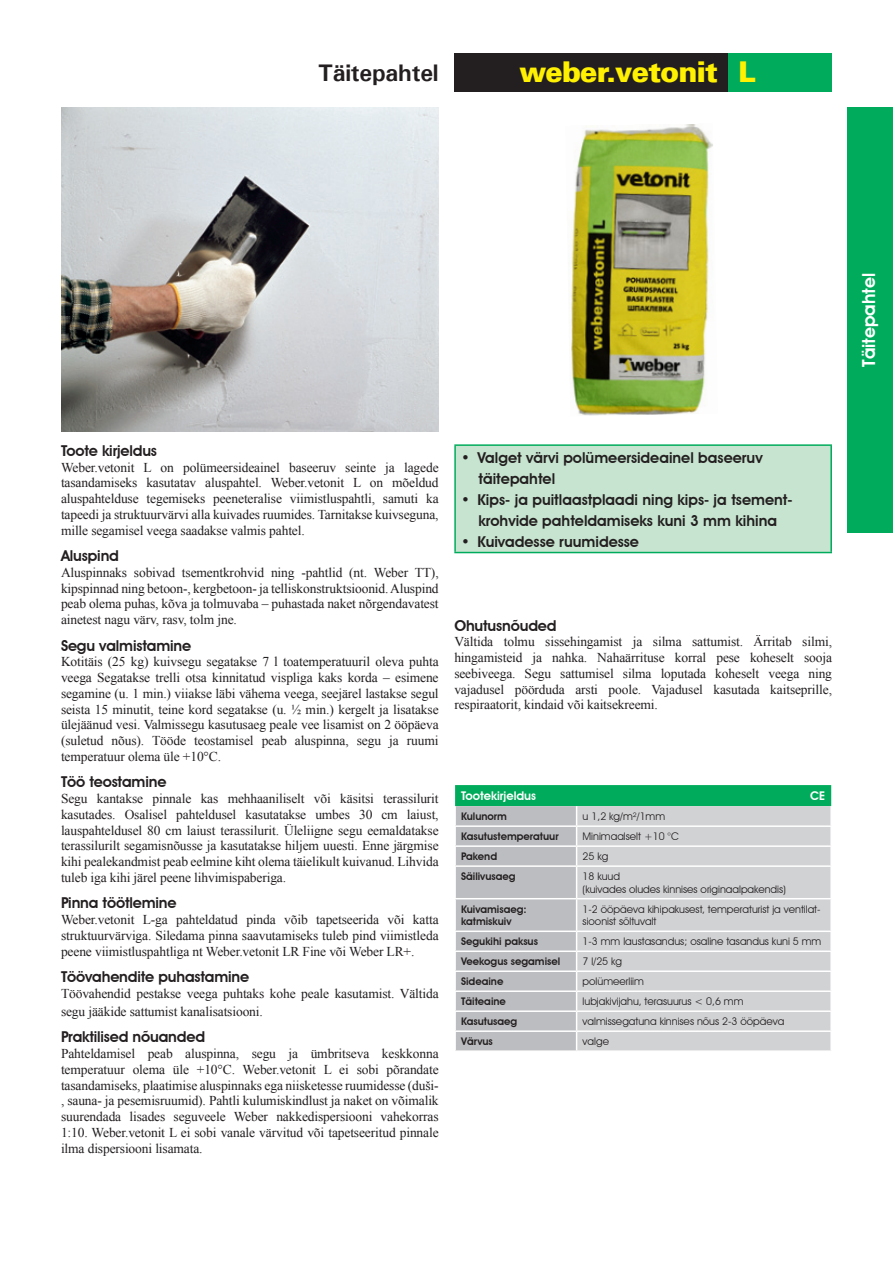
<style>
.page{position:relative;width:893px;height:1263px;background:#fff}
.page>*{position:absolute;margin:0;border:0;box-sizing:border-box;transform-origin:0 0}
.t1{font:900 28.5px "Univers";letter-spacing:-.03em;color:#fff101}
.t2{font:700 24px "Univers";letter-spacing:-.01em;color:#231f20}
.t3{font:600 18px "Avant Garde IT Cby BT";color:#fff}
.t4{font:600 15px "Avant Garde IT Cby BT";color:#231f20}
.t5{font:13.5px/15.8px "Times New Roman";letter-spacing:-.01em;color:#231f20;text-align:justify}
.t6{font:600 12px "Avant Garde IT Cby BT";color:#fff}
.t7{font:10.5px/12.6px "Avant Garde IT Cby BT";color:#231f20}
.t8{font:600 10.5px "Avant Garde IT Cby BT";color:#231f20}
</style>
<div class="page">
<div style="left:847px;top:108px;width:46px;height:425px;background:#00ac5b"></div>
<div style="left:455px;top:445px;width:376px;height:107px;background:#c6e4cf"></div>
<hr style="left:454px;top:444px;width:378px;height:2px;background:#00ac5b">
<hr style="left:454px;top:446px;width:2px;height:106px;background:#00ac5b">
<hr style="left:830px;top:446px;width:2px;height:106px;background:#00ac5b">
<hr style="left:454px;top:552px;width:378px;height:1px;background:#00ac5b">
<svg style="left:455px;top:785px;width:377px;height:265px;background:#bdccc7"></svg>
<img style="left:569px;top:124px;width:144px;height:292px">
<div style="left:454px;top:53px;width:274px;height:38px;background:#231f20"></div>
<div style="left:728px;top:53px;width:104px;height:38px;background:#00ac5b"></div>
<img style="left:61px;top:108px;width:378px;height:324px">
<p class="t2" style="left:318px;top:57px;width:122px">Täitepahtel</p>
<p class="t1" style="left:519px;top:53px;width:200px">weber.vetonit</p>
<p class="t1" style="left:739px;top:53px;width:19px">L</p>
<p class="t3" style="left:858px;top:367px;width:96px;rotate:-90deg">Täitepahtel</p>
<p class="t4" style="left:61px;top:441px;width:98px">Toote kirjeldus</p>
<p class="t5" style="left:61px;top:459px;width:379px">Weber.vetonit L on polümeersideainel baseeruv seinte ja lagede tasandamiseks kasutatav aluspahtel. Weber.vetonit L on mõeldud aluspahtelduse tegemiseks peeneteralise viimistluspahtli, samuti ka tapeedi ja struktuurvärvi alla kuivades ruumides. Tarnitakse kuivseguna, mille segamisel veega saadakse valmis pahtel.</p>
<p class="t4" style="left:61px;top:547px;width:59px">Aluspind</p>
<p class="t5" style="left:61px;top:564px;width:379px">Aluspinnaks sobivad tsementkrohvid ning -pahtlid (nt. Weber TT), kipspinnad ning betoon-, kergbetoon- ja telliskonstruktsioonid. Aluspind peab olema puhas, kõva ja tolmuvaba – puhastada naket nõrgendavatest ainetest nagu värv, rasv, tolm jne.</p>
<p class="t4" style="left:61px;top:636px;width:132px">Segu valmistamine</p>
<p class="t5" style="left:61px;top:654px;width:379px">Kotitäis (25 kg) kuivsegu segatakse 7 l toatemperatuuril oleva puhta veega Segatakse trelli otsa kinnitatud vispliga kaks korda – esimene segamine (u. 1 min.) viiakse läbi vähema veega, seejärel lastakse segul seista 15 minutit, teine kord segatakse (u. ½ min.) kergelt ja lisatakse ülejäänud vesi. Valmissegu kasutusaeg peale vee lisamist on 2 ööpäeva (suletud nõus). Tööde teostamisel peab aluspinna, segu ja ruumi temperatuur olema üle +10°C.</p>
<p class="t4" style="left:61px;top:773px;width:107px">Töö teostamine</p>
<p class="t5" style="left:61px;top:790px;width:379px">Segu kantakse pinnale kas mehhaaniliselt või käsitsi terassilurit kasutades. Osalisel pahteldusel kasutatakse umbes 30 cm laiust, lauspahteldusel 80 cm laiust terassilurit. Üleliigne segu eemaldatakse terassilurilt segamisnõusse ja kasutatakse hiljem uuesti. Enne järgmise kihi pealekandmist peab eelmine kiht olema täielikult kuivanud. Lihvida tuleb iga kihi järel peene lihvimispaberiga.</p>
<p class="t4" style="left:61px;top:894px;width:117px">Pinna töötlemine</p>
<p class="t5" style="left:61px;top:911px;width:379px">Weber.vetonit L-ga pahteldatud pinda võib tapetseerida või katta struktuurvärviga. Siledama pinna saavutamiseks tuleb pind viimistleda peene viimistluspahtliga nt Weber.vetonit LR Fine või Weber LR+.</p>
<p class="t4" style="left:61px;top:968px;width:190px">Töövahendite puhastamine</p>
<p class="t5" style="left:61px;top:984px;width:379px;line-height:18px">Töövahendid pestakse veega puhtaks kohe peale kasutamist. Vältida segu jääkide sattumist kanalisatsiooni.</p>
<p class="t4" style="left:61px;top:1028px;width:145px">Praktilised nõuanded</p>
<p class="t5" style="left:61px;top:1045px;width:379px">Pahteldamisel peab aluspinna, segu ja ümbritseva keskkonna temperatuur olema üle +10°C. Weber.vetonit L ei sobi põrandate tasandamiseks, plaatimise aluspinnaks ega niisketesse ruumidesse (duši-, sauna- ja pesemisruumid). Pahtli kulumiskindlust ja naket on võimalik suurendada lisades seguveele Weber nakkedispersiooni vahekorras 1:10. Weber.vetonit L ei sobi vanale värvitud või tapetseeritud pinnale ilma dispersiooni lisamata.</p>
<p class="t4" style="left:461px;top:448px;width:303px">• Valget värvi polümeersideainel baseeruv</p>
<p class="t4" style="left:479px;top:469px;width:78px">täitepahtel</p>
<p class="t4" style="left:461px;top:490px;width:333px">• Kips- ja puitlaastplaadi ning kips- ja tsement-</p>
<p class="t4" style="left:479px;top:511px;width:300px">krohvide pahteldamiseks kuni 3 mm kihina</p>
<p class="t4" style="left:461px;top:532px;width:179px">• Kuivadesse ruumidesse</p>
<p class="t4" style="left:454px;top:616px;width:104px">Ohutusnõuded</p>
<p class="t5" style="left:454px;top:634px;width:379px">Vältida tolmu sissehingamist ja silma sattumist. Ärritab silmi, hingamisteid ja nahka. Nahaärrituse korral pese koheselt sooja seebiveega. Segu sattumisel silma loputada koheselt veega ning vajadusel pöörduda arsti poole. Vajadusel kasutada kaitseprille, respiraatorit, kindaid või kaitsekreemi.</p>
<p class="t6" style="left:461px;top:789px;width:77px">Tootekirjeldus</p>
<p class="t6" style="left:810px;top:789px;width:17px">CE</p>
<p class="t8" style="left:461px;top:810px;width:47px">Kulunorm</p>
<p class="t7" style="left:583px;top:810px;width:84px">u 1,2 kg/m²/1mm</p>
<p class="t8" style="left:461px;top:830px;width:99px">Kasutustemperatuur</p>
<p class="t7" style="left:583px;top:830px;width:98px">Minimaalselt +10 °C</p>
<p class="t8" style="left:461px;top:850px;width:38px">Pakend</p>
<p class="t7" style="left:583px;top:850px;width:27px">25 kg</p>
<p class="t8" style="left:461px;top:870px;width:56px">Säilivusaeg</p>
<p class="t7" style="left:583px;top:870px;width:39px">18 kuud</p>
<p class="t7" style="left:583px;top:882px;width:205px">(kuivades oludes kinnises originaalpakendis)</p>
<p class="t8" style="left:461px;top:903px;width:67px">Kuivamisaeg:</p>
<p class="t8" style="left:461px;top:915px;width:52px">katmiskuiv</p>
<p class="t7" style="left:583px;top:902px;width:239px">1-2 ööpäeva kihipakusest, temperaturist ja ventilat&shy;sioonist sõltuvalt</p>
<p class="t8" style="left:461px;top:935px;width:78px">Segukihi paksus</p>
<p class="t7" style="left:583px;top:935px;width:240px">1-3 mm laustasandus; osaline tasandus kuni 5 mm</p>
<p class="t8" style="left:461px;top:955px;width:101px">Veekogus segamisel</p>
<p class="t7" style="left:583px;top:955px;width:41px">7 l/25 kg</p>
<p class="t8" style="left:461px;top:975px;width:44px">Sideaine</p>
<p class="t7" style="left:583px;top:975px;width:63px">polümeerliim</p>
<p class="t8" style="left:461px;top:995px;width:46px">Täiteaine</p>
<p class="t7" style="left:583px;top:995px;width:162px">lubjakivijahu, terasuurus &lt; 0,6 mm</p>
<p class="t8" style="left:461px;top:1015px;width:58px">Kasutusaeg</p>
<p class="t7" style="left:583px;top:1015px;width:203px">valmissegatuna kinnises nõus 2-3 ööpäeva</p>
<p class="t8" style="left:461px;top:1035px;width:33px">Värvus</p>
<p class="t7" style="left:583px;top:1035px;width:28px">valge</p>
</div>
